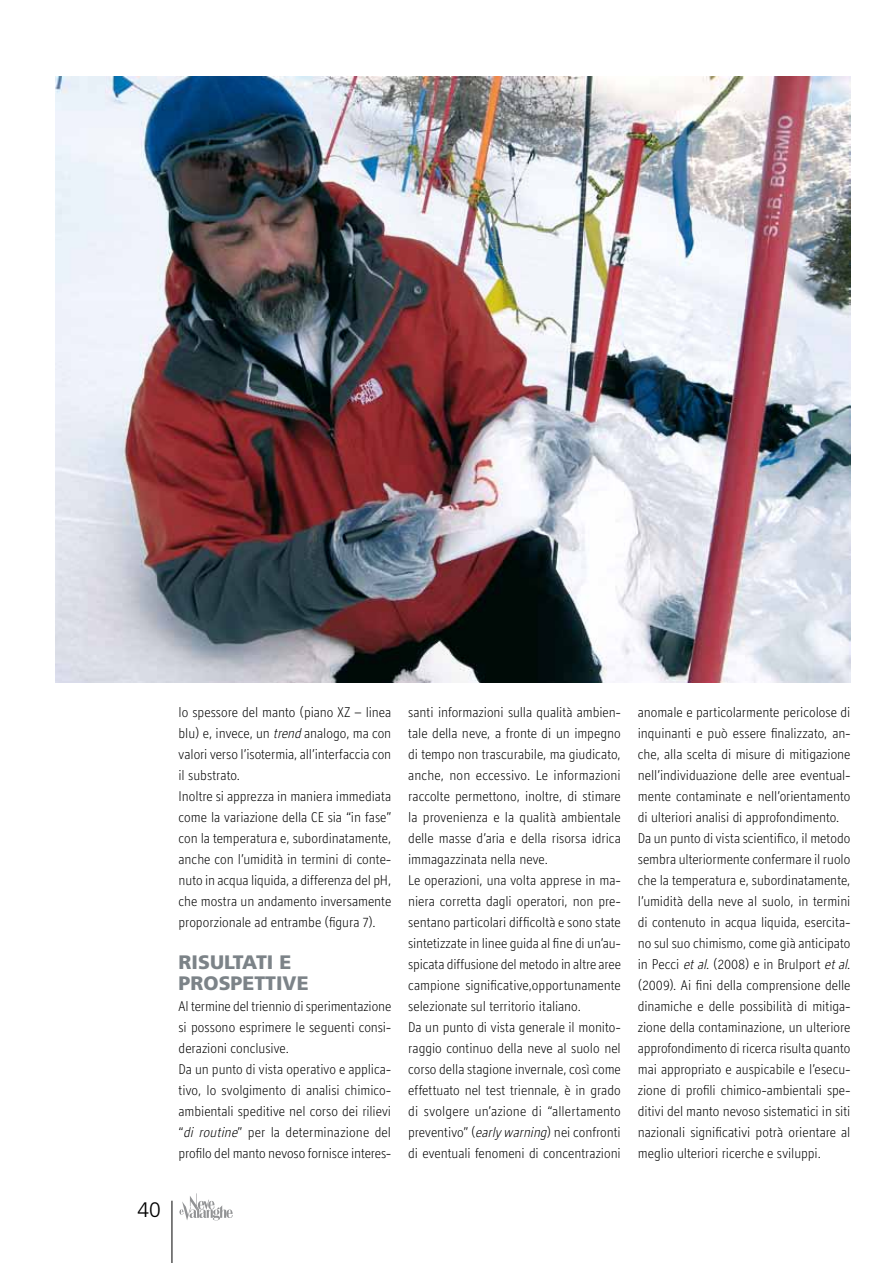
<style>
.page{position:relative;width:893px;height:1263px;background:#fff}
.page>*{position:absolute;margin:0;border:0;box-sizing:border-box;transform-origin:0 0}
.t1{font:300 21px "Frutiger";color:#000}
.t2{font:900 19.5px/21px "Frutiger";color:#7c8388}
.t3{font:300 14.25px/21px "Officina Display ITC";color:#000}
.s1{font-style:italic}
</style>
<div class="page">
<hr style="left:172px;top:1201px;width:1px;height:62px;background:#000">
<svg style="left:179px;top:1193px;width:54px;height:27px"></svg>
<img style="left:55px;top:77px;width:795px;height:606px">
<h1 class="t1" style="left:138px;top:1198px;width:25px">40</h1>
<p class="t3" style="left:179px;top:702px;width:214px">lo spessore del manto (piano XZ – linea blu) e, invece, un <span class="s1">trend</span> analogo, ma con valori verso l’isotermia, all’interfaccia con il substrato.<br>Inoltre si apprezza in maniera immediata come la variazione della CE sia “in fase” con la temperatura e, subordinatamente, anche con l’umidità in termini di conte&shy;nuto in acqua liquida, a differenza del pH, che mostra un andamento inversamente proporzionale ad entrambe (figura 7).</p>
<h2 class="t2" style="left:179px;top:951px;width:132px">RISULTATI E<br>PROSPETTIVE</h2>
<p class="t3" style="left:179px;top:996px;width:214px">Al termine del triennio di sperimentazione si possono esprimere le seguenti consi&shy;derazioni conclusive.<br>Da un punto di vista operativo e applica&shy;tivo, lo svolgimento di analisi chimico&shy;ambientali speditive nel corso dei rilievi “<span class="s1">di routine</span>” per la determinazione del profilo del manto nevoso fornisce interes-</p>
<p class="t3" style="left:408px;top:702px;width:214px">santi informazioni sulla qualità ambien&shy;tale della neve, a fronte di un impegno di tempo non trascurabile, ma giudicato, anche, non eccessivo. Le informazioni raccolte permettono, inoltre, di stimare la provenienza e la qualità ambientale delle masse d’aria e della risorsa idrica immagazzinata nella neve.<br>Le operazioni, una volta apprese in ma&shy;niera corretta dagli operatori, non pre&shy;sentano particolari difficoltà e sono state sintetizzate in linee guida al fine di un’au&shy;spicata diffusione del metodo in altre aree campione significative,opportunamente selezionate sul territorio italiano.<br>Da un punto di vista generale il monito&shy;raggio continuo della neve al suolo nel corso della stagione invernale, così come effettuato nel test triennale, è in grado di svolgere un’azione di “allertamento preventivo” (<span class="s1">earlywarning</span>) nei confronti di eventuali fenomeni di concentrazioni</p>
<p class="t3" style="left:638px;top:702px;width:214px">anomale e particolarmente pericolose di inquinanti e può essere finalizzato, an&shy;che, alla scelta di misure di mitigazione nell’individuazione delle aree eventual&shy;mente contaminate e nell’orientamento di ulteriori analisi di approfondimento.<br>Da un punto di vista scientifico, il metodo sembra ulteriormente confermare il ruolo che la temperatura e, subordinatamente, l’umidità della neve al suolo, in termini di contenuto in acqua liquida, esercita&shy;no sul suo chimismo, come già anticipato in Pecci <span class="s1">etal</span>. (2008) e in Brulport <span class="s1">etal</span>. (2009). Ai fini della comprensione delle dinamiche e delle possibilità di mitiga&shy;zione della contaminazione, un ulteriore approfondimento di ricerca risulta quanto mai appropriato e auspicabile e l’esecu&shy;zione di profili chimico-ambientali spe&shy;ditivi del manto nevoso sistematici in siti nazionali significativi potrà orientare al meglio ulteriori ricerche e sviluppi.</p>
</div>
